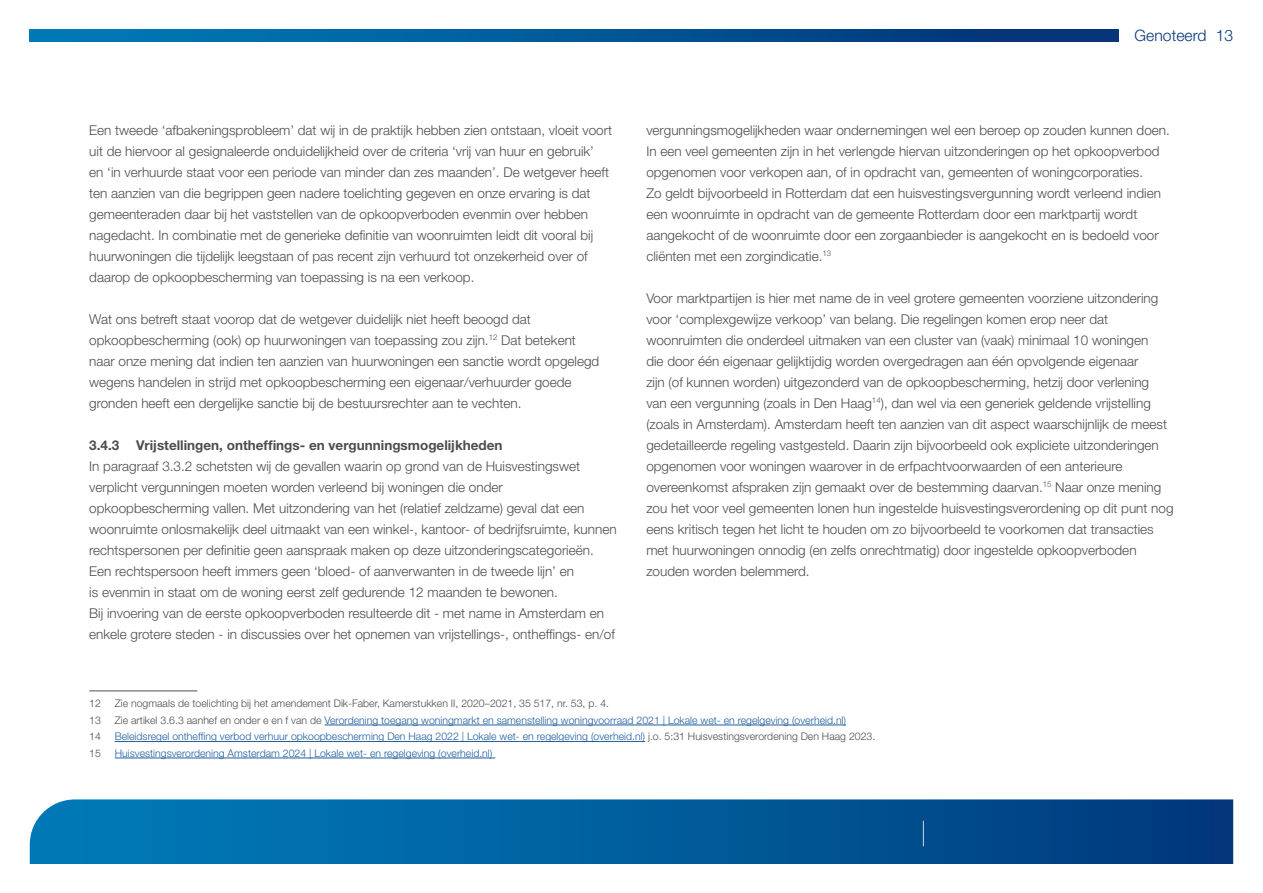
<style>
.page{position:relative;width:1263px;height:893px;background:#fff}
.page>*{position:absolute;margin:0;border:0;box-sizing:border-box;transform-origin:0 0}
.t1{font:300 15.75px "Helvetica Neue LT Pro";color:#06357a}
.t2{font:300 13.5px/21px "Helvetica Neue LT Pro";color:#4d4d4f}
.t3{font:700 13.5px "Helvetica Neue LT Pro";color:#4d4d4f}
.t4{font:300 10.5px "Helvetica Neue LT Pro";color:#215e9e}
.t5{font:300 10.5px "Helvetica Neue LT Pro";color:#4d4d4f}
.s1{color:#4d4d4f}
</style>
<div class="page">
<svg style="left:30px;top:30px;width:1088px;height:11px;background:#005797"></svg>
<svg style="left:30px;top:799px;width:1203px;height:65px;background:#035d9c"></svg>
<svg style="left:923px;top:821px;width:1px;height:25px"></svg>
<hr style="left:89px;top:690px;width:108px;height:1px;background:#4d4d4f">
<hr style="left:324px;top:725px;width:522px;height:1px;background:#215e9e">
<hr style="left:115px;top:741px;width:530px;height:1px;background:#215e9e">
<hr style="left:115px;top:758px;width:380px;height:1px;background:#215e9e">
<p class="t1" style="left:1134px;top:26px;width:100px">Genoteerd 13</p>
<p class="t2" style="left:89px;top:119px;width:524px">Een tweede ‘afbakeningsprobleem’ dat wij in de praktijk hebben zien ontstaan, vloeit voort uit de hiervoor al gesignaleerde onduidelijkheid over de criteria ‘vrij van huur en gebruik’<br>en ‘in verhuurde staat voor een periode van minder dan zes maanden’. De wetgever heeft ten aanzien van die begrippen geen nadere toelichting gegeven en onze ervaring is dat gemeenteraden daar bij het vaststellen van de opkoopverboden evenmin over hebben nagedacht. In combinatie met de generieke definitie van woonruimten leidt dit vooral bij huurwoningen die tijdelijk leegstaan of pas recent zijn verhuurd tot onzekerheid over of daarop de opkoopbescherming van toepassing is na een verkoop.</p>
<p class="t2" style="left:89px;top:308px;width:511px">Wat ons betreft staat voorop dat de wetgever duidelijk niet heeft beoogd dat opkoopbescherming (ook) op huurwoningen van toepassing zou zijn.<sup>12</sup> Dat betekent naar onze mening dat indien ten aanzien van huurwoningen een sanctie wordt opgelegd wegens handelen in strijd met opkoopbescherming een eigenaar/verhuurder goede gronden heeft een dergelijke sanctie bij de bestuursrechter aan te vechten.</p>
<p class="t3" style="left:89px;top:437px;width:415px">3.4.3 Vrijstellingen, ontheffings- en vergunningsmogelijkheden</p>
<p class="t2" style="left:89px;top:455px;width:529px">In paragraaf 3.3.2 schetsten wij de gevallen waarin op grond van de Huisvestingswet verplicht vergunningen moeten worden verleend bij woningen die onder opkoopbescherming vallen. Met uitzondering van het (relatief zeldzame) geval dat een woonruimte onlosmakelijk deel uitmaakt van een winkel-, kantoor- of bedrijfsruimte, kunnen rechtspersonen per definitie geen aanspraak maken op deze uitzonderingscategorieën.<br>Een rechtspersoon heeft immers geen ‘bloed- of aanverwanten in de tweede lijn’ en<br>is evenmin in staat om de woning eerst zelf gedurende 12 maanden te bewonen.<br>Bij invoering van de eerste opkoopverboden resulteerde dit - met name in Amsterdam en enkele grotere steden - in discussies over het opnemen van vrijstellings-, ontheffings- en/of</p>
<p class="t2" style="left:646px;top:119px;width:525px">vergunningsmogelijkheden waar ondernemingen wel een beroep op zouden kunnen doen.<br>In een veel gemeenten zijn in het verlengde hiervan uitzonderingen op het opkoopverbod opgenomen voor verkopen aan, of in opdracht van, gemeenten of woningcorporaties.<br>Zo geldt bijvoorbeeld in Rotterdam dat een huisvestingsvergunning wordt verleend indien een woonruimte in opdracht van de gemeente Rotterdam door een marktpartij wordt aangekocht of de woonruimte door een zorgaanbieder is aangekocht en is bedoeld voor cliënten met een zorgindicatie.<sup>13</sup></p>
<p class="t2" style="left:646px;top:287px;width:529px">Voor marktpartijen is hier met name de in veel grotere gemeenten voorziene uitzondering voor ‘complexgewijze verkoop’ van belang. Die regelingen komen erop neer dat woonruimten die onderdeel uitmaken van een cluster van (vaak) minimaal 10 woningen<br>die door één eigenaar gelijktijdig worden overgedragen aan één opvolgende eigenaar<br>zijn (of kunnen worden) uitgezonderd van de opkoopbescherming, hetzij door verlening<br>van een vergunning (zoals in Den Haag<sup>14</sup>), dan wel via een generiek geldende vrijstelling (zoals in Amsterdam). Amsterdam heeft ten aanzien van dit aspect waarschijnlijk de meest gedetailleerde regeling vastgesteld. Daarin zijn bijvoorbeeld ook expliciete uitzonderingen opgenomen voor woningen waarover in de erfpachtvoorwaarden of een anterieure overeenkomst afspraken zijn gemaakt over de bestemming daarvan.<sup>15</sup> Naar onze mening zou het voor veel gemeenten lonen hun ingestelde huisvestingsverordening op dit punt nog eens kritisch tegen het licht te houden om zo bijvoorbeeld te voorkomen dat transacties met huurwoningen onnodig (en zelfs onrechtmatig) door ingestelde opkoopverboden zouden worden belemmerd.</p>
<p class="t5" style="left:89px;top:697px;width:13px">12</p>
<p class="t5" style="left:115px;top:697px;width:496px">Zie nogmaals de toelichting bij het amendement Dik-Faber, Kamerstukken II, 2020–2021, 35 517, nr. 53, p. 4.</p>
<p class="t5" style="left:89px;top:714px;width:13px">13</p>
<p class="t4" style="left:115px;top:714px;width:733px"><span class="s1">Zie artikel 3.6.3 aanhef en onder e en f van de</span> Verordening toegang woningmarkt en samenstelling woningvoorraad 2021 | Lokale wet- en regelgeving (overheid.nl)</p>
<p class="t5" style="left:89px;top:730px;width:13px">14</p>
<p class="t4" style="left:115px;top:730px;width:762px">Beleidsregel ontheffing verbod verhuur opkoopbescherming Den Haag 2022 | Lokale wet- en regelgeving (overheid.nl) <span class="s1">j.o. 5:31 Huisvestingsverordening Den Haag 2023.</span></p>
<p class="t5" style="left:89px;top:747px;width:13px">15</p>
<p class="t4" style="left:115px;top:747px;width:379px">Huisvestingsverordening Amsterdam 2024 | Lokale wet- en regelgeving (overheid.nl)</p>
</div>
